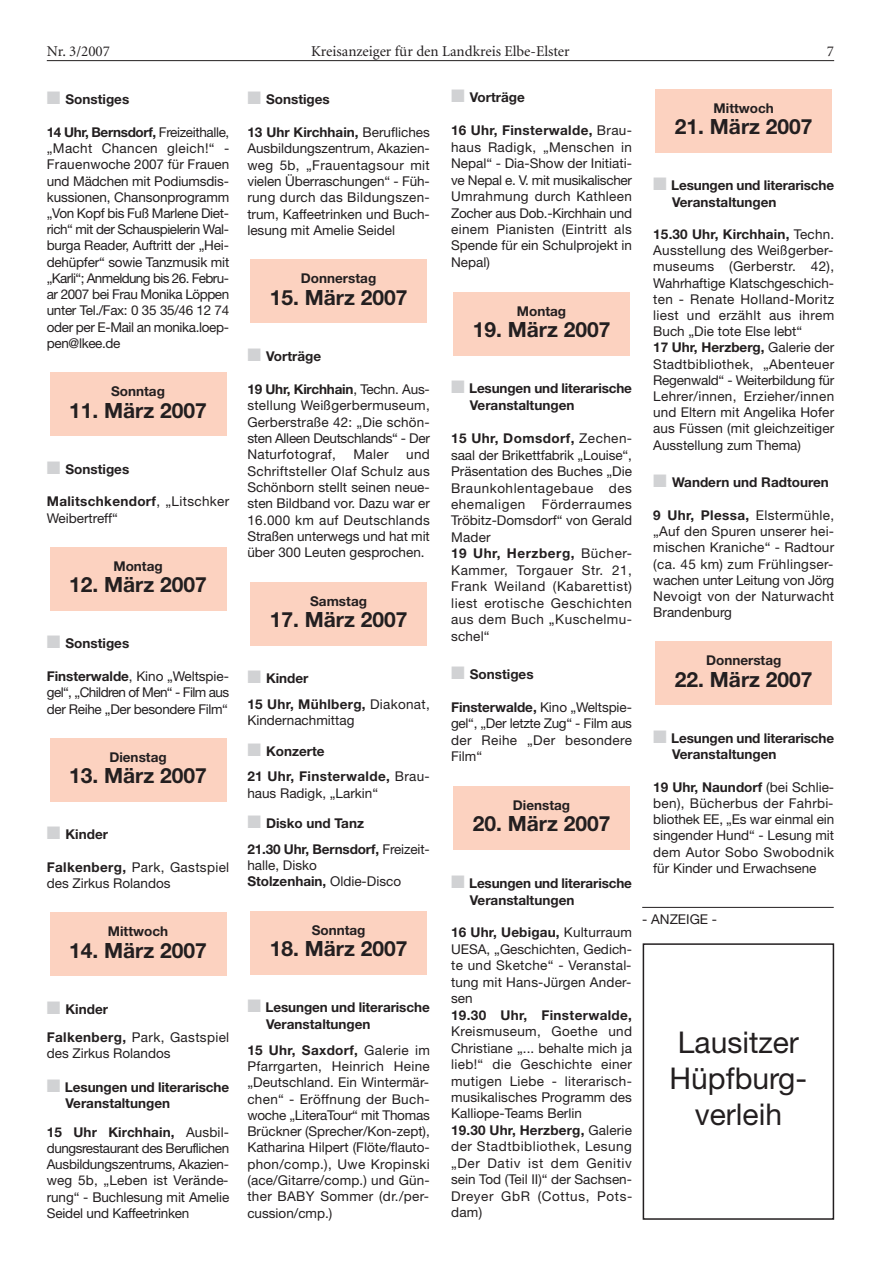
<style>
.page{position:relative;width:881px;height:1263px;background:#fff}
.page>*{position:absolute;margin:0;border:0;box-sizing:border-box;transform-origin:0 0}
.t1{font:30px/36px "Helvetica Neue LT";color:#231f20;text-align:center}
.t2{font:700 21px "Helvetica Neue LT";color:#231f20}
.t3{font:15px "Minion";color:#231f20}
.t4{font:13.5px/16.2px "Helvetica Neue LT";letter-spacing:.005em;color:#231f20;text-align:justify}
.t5{font:700 13.5px/16.6px "Helvetica Neue LT";color:#231f20}
.t6{font:13.5px/16.5px "Helvetica Neue LT";letter-spacing:.04em;color:#231f20}
.t7{font:13.5px/16.5px "Helvetica Neue LT";letter-spacing:.025em;color:#231f20}
.t8{font:700 13.5px/25.5px "Helvetica Neue LT";letter-spacing:.025em;color:#231f20}
.t9{font:700 13.5px/25.5px "Helvetica Neue LT";letter-spacing:.02em;color:#231f20}
.s1{color:#d1d2d4}
.s2{font-weight:700}
.s3{font-weight:400}
</style>
<div class="page">
<div style="left:250px;top:911px;width:177px;height:63px;background:#fcd2c0"></div>
<div style="left:250px;top:582px;width:177px;height:64px;background:#fcd2c0"></div>
<div style="left:250px;top:260px;width:177px;height:63px;background:#fcd2c0"></div>
<div style="left:50px;top:912px;width:176px;height:64px;background:#fcd2c0"></div>
<div style="left:50px;top:738px;width:176px;height:64px;background:#fcd2c0"></div>
<div style="left:50px;top:547px;width:176px;height:64px;background:#fcd2c0"></div>
<div style="left:50px;top:372px;width:176px;height:64px;background:#fcd2c0"></div>
<hr style="left:47px;top:60px;width:786px;height:1px;background:#231f20">
<div style="left:453px;top:786px;width:176px;height:64px;background:#fcd2c0"></div>
<div style="left:453px;top:292px;width:176px;height:63px;background:#fcd2c0"></div>
<div style="left:642px;top:943px;width:191px;height:277px;border:2px solid #231f20"></div>
<hr style="left:642px;top:907px;width:191px;height:1px;background:#231f20">
<div style="left:655px;top:641px;width:176px;height:64px;background:#fcd2c0"></div>
<div style="left:655px;top:89px;width:176px;height:64px;background:#fcd2c0"></div>
<p class="t3" style="left:47px;top:46px;width:65px">Nr. 3/2007</p>
<p class="t3" style="left:311px;top:45px;width:260px">Kreisanzeiger für den Landkreis Elbe-Elster</p>
<p class="t3" style="left:826px;top:46px;width:9px">7</p>
<p class="t5" style="left:451px;top:90px;width:75px"><span class="s1">■</span> Vorträge</p>
<p class="t4" style="left:451px;top:124px;width:182px"><span class="s2">16 Uhr, Finsterwalde,</span> Brau&shy;haus Radigk, „Menschen in Nepal“ - Dia-Show der Initiati&shy;ve Nepal e. V. mit musikalischer Umrahmung durch Kathleen Zocher aus Dob.-Kirchhain und einem Pianisten (Eintritt als Spende für ein Schulprojekt in Nepal)</p>
<p class="t5" style="left:47px;top:92px;width:84px"><span class="s1">■</span> Sonstiges</p>
<p class="t4" style="left:47px;top:125px;width:184px"><span class="s2">14 Uhr, Bernsdorf,</span> Freizeithalle, „Macht Chancen gleich!“ - Frauenwoche 2007 für Frauen und Mädchen mit Podiumsdis&shy;kussionen, Chansonprogramm „Von Kopf bis Fuß Marlene Diet&shy;rich“ mit der Schauspielerin Wal&shy;burga Reader, Auftritt der „Hei&shy;dehüpfer“ sowie Tanzmusik mit „Karli“; Anmeldung bis 26. Febru&shy;ar 2007 bei Frau Monika Löppen unter Tel./Fax: 0 35 35/46 12 74 oder per E-Mail an monika.loep&shy;pen@lkee.de</p>
<p class="t5" style="left:247px;top:92px;width:84px"><span class="s1">■</span> Sonstiges</p>
<p class="t4" style="left:247px;top:125px;width:184px"><span class="s2">13 Uhr Kirchhain,</span> Berufliches Ausbildungszentrum, Akazien&shy;weg 5b, „Frauentagsour mit vielen Überraschungen“ - Füh&shy;rung durch das Bildungszen&shy;trum, Kaffeetrinken und Buch&shy;lesung mit Amelie Seidel</p>
<p class="t5" style="left:713px;top:101px;width:62px">Mittwoch</p>
<h2 class="t2" style="left:674px;top:119px;width:139px">21. März 2007</h2>
<p class="t5" style="left:671px;top:178px;width:164px;text-indent:-19px"><span class="s1">■</span> Lesungen und literarische<br>Veranstaltungen</p>
<p class="t4" style="left:653px;top:227px;width:182px;text-align:left"><span class="s2">15.30 Uhr, Kirchhain,</span> Techn.<br>Ausstellung des Weißgerber&shy;museums (Gerberstr. 42),<br>Wahrhaftige Klatschgeschich&shy;ten - Renate Holland-Moritz liest und erzählt aus ihrem<br>Buch „Die tote Else lebt“<br><span class="s2">17 Uhr, Herzberg,</span> Galerie der<br>Stadtbibliothek, „Abenteuer<br>Regenwald“ - Weiterbildung für<br>Lehrer/innen, Erzieher/innen und Eltern mit Angelika Hofer aus Füssen (mit gleichzeitiger<br>Ausstellung zum Thema)</p>
<p class="t5" style="left:653px;top:475px;width:177px"><span class="s1">■</span> Wandern und Radtouren</p>
<p class="t4" style="left:653px;top:508px;width:182px"><span class="s2">9 Uhr, Plessa,</span> Elstermühle, „Auf den Spuren unserer hei&shy;mischen Kraniche“ - Radtour (ca. 45 km) zum Frühlingser&shy;wachen unter Leitung von Jörg Nevoigt von der Naturwacht Brandenburg</p>
<p class="t5" style="left:301px;top:271px;width:77px">Donnerstag</p>
<h2 class="t2" style="left:270px;top:290px;width:139px">15. März 2007</h2>
<p class="t5" style="left:516px;top:304px;width:51px">Montag</p>
<h2 class="t2" style="left:472px;top:322px;width:139px">19. März 2007</h2>
<p class="t5" style="left:247px;top:349px;width:75px"><span class="s1">■</span> Vorträge</p>
<p class="t4" style="left:247px;top:382px;width:184px"><span class="s2">19 Uhr, Kirchhain</span>, Techn. Aus&shy;stellung Weißgerbermuseum, Gerberstraße 42: „Die schön&shy;sten Alleen Deutschlands“ - Der Naturfotograf,</p>
<p class="t5" style="left:469px;top:381px;width:164px;text-indent:-19px"><span class="s1">■</span> Lesungen und literarische<br>Veranstaltungen</p>
<p class="t6" style="left:451px;top:431px;width:182px"><span class="s2">15 Uhr, Domsdorf,</span> Zechen&shy;saal der Brikettfabrik „Louise“,<br>Präsentation des Buches „Die<br>Braunkohlentagebaue des ehemaligen Förderraumes<br>Tröbitz-Domsdorf“ von Gerald<br>Mader<br><span class="s2">19 Uhr, Herzberg,</span> Bücher-<br>Kammer, Torgauer Str. 21,<br>Frank Weiland (Kabarettist) liest erotische Geschichten aus dem Buch „Kuschelmu&shy;schel“</p>
<p class="t5" style="left:451px;top:667px;width:84px"><span class="s1">■</span> Sonstiges</p>
<p class="t4" style="left:451px;top:700px;width:182px"><span class="s2">Finsterwalde,</span> Kino „Weltspie&shy;gel“, „Der letzte Zug“ - Film aus der Reihe „Der besondere Film“</p>
<p class="t5" style="left:111px;top:384px;width:55px">Sonntag</p>
<h2 class="t2" style="left:69px;top:403px;width:139px">11. März 2007</h2>
<p class="t4" style="left:247px;top:448px;width:184px;text-indent:159px">und Schriftsteller Olaf Schulz aus Schönborn stellt seinen neue&shy;sten Bildband vor. Dazu war er 16.000 km auf Deutschlands Straßen unterwegs und hat mit über 300 Leuten gesprochen.</p>
<p class="t4" style="left:353px;top:448px;width:37px">Maler</p>
<p class="t5" style="left:47px;top:462px;width:84px"><span class="s1">■</span> Sonstiges</p>
<p class="t4" style="left:47px;top:495px;width:184px"><span class="s2">Malitschkendorf</span>, „Litschker<br>Weibertreff“</p>
<p class="t5" style="left:113px;top:559px;width:51px">Montag</p>
<h2 class="t2" style="left:69px;top:577px;width:139px">12. März 2007</h2>
<p class="t5" style="left:310px;top:594px;width:58px">Samstag</p>
<h2 class="t2" style="left:270px;top:612px;width:139px">17. März 2007</h2>
<p class="t5" style="left:47px;top:636px;width:84px"><span class="s1">■</span> Sonstiges</p>
<p class="t4" style="left:47px;top:669px;width:184px"><span class="s2">Finsterwalde</span>, Kino „Weltspie&shy;gel“, „Children of Men“ - Film aus der Reihe „Der besondere Film“</p>
<p class="t5" style="left:705px;top:653px;width:77px">Donnerstag</p>
<h2 class="t2" style="left:674px;top:672px;width:139px">22. März 2007</h2>
<p class="t9" style="left:247px;top:667px;width:184px"><span class="s1">■</span> Kinder<br>15 Uhr, Mühlberg, <span class="s3">Diakonat,</span></p>
<p class="t4" style="left:247px;top:714px;width:108px">Kindernachmittag</p>
<p class="t8" style="left:247px;top:739px;width:184px"><span class="s1">■</span> Konzerte<br>21 Uhr, Finsterwalde, <span class="s3">Brau-</span></p>
<p class="t4" style="left:247px;top:786px;width:132px">haus Radigk, „Larkin“</p>
<p class="t5" style="left:247px;top:812px;width:184px;line-height:25.5px"><span class="s1">■</span> Disko und Tanz<br>21.30 Uhr, Bernsdorf, <span class="s3">Freizeit-</span></p>
<p class="t4" style="left:247px;top:858px;width:155px">halle, Disko<br><span class="s2">Stolzenhain,</span> Oldie-Disco</p>
<p class="t5" style="left:671px;top:731px;width:164px;text-indent:-19px"><span class="s1">■</span> Lesungen und literarische<br>Veranstaltungen</p>
<p class="t4" style="left:653px;top:780px;width:182px"><span class="s2">19 Uhr, Naundorf</span> (bei Schlie&shy;ben), Bücherbus der Fahrbi&shy;bliothek EE, „Es war einmal ein singender Hund“ - Lesung mit dem Autor Sobo Swobodnik für Kinder und Erwachsene</p>
<p class="t5" style="left:109px;top:750px;width:59px">Dienstag</p>
<h2 class="t2" style="left:69px;top:768px;width:139px">13. März 2007</h2>
<p class="t5" style="left:512px;top:798px;width:59px">Dienstag</p>
<h2 class="t2" style="left:472px;top:816px;width:139px">20. März 2007</h2>
<p class="t5" style="left:47px;top:827px;width:63px"><span class="s1">■</span> Kinder</p>
<p class="t4" style="left:47px;top:860px;width:184px"><span class="s2">Falkenberg,</span> Park, Gastspiel des Zirkus Rolandos</p>
<p class="t5" style="left:469px;top:876px;width:164px;text-indent:-19px"><span class="s1">■</span> Lesungen und literarische<br>Veranstaltungen</p>
<p class="t4" style="left:451px;top:926px;width:182px"><span class="s2">16 Uhr, Uebigau,</span> Kulturraum UESA, „Geschichten, Gedich&shy;te und Sketche“ - Veranstal&shy;tung mit Hans-Jürgen Ander&shy;sen</p>
<p class="t8" style="left:451px;top:1003px;width:182px">19.30 Uhr, Finsterwalde,</p>
<p class="t7" style="left:451px;top:1024px;width:182px">Kreismuseum, Goethe und<br>Christiane „... behalte mich ja lieb!“ die Geschichte einer mutigen Liebe - literarisch&shy;musikalisches Programm des<br>Kalliope-Teams Berlin<br><span class="s2">19.30 Uhr, Herzberg,</span> Galerie der Stadtbibliothek, Lesung „Der Dativ ist dem Genitiv sein Tod (Teil II)“ der Sachsen-<br>Dreyer GbR (Cottus, Pots&shy;dam)</p>
<p class="t4" style="left:642px;top:913px;width:76px">- ANZEIGE -</p>
<p class="t5" style="left:311px;top:923px;width:55px">Sonntag</p>
<h2 class="t2" style="left:270px;top:941px;width:139px">18. März 2007</h2>
<p class="t5" style="left:108px;top:924px;width:62px">Mittwoch</p>
<h2 class="t2" style="left:69px;top:943px;width:139px">14. März 2007</h2>
<p class="t5" style="left:266px;top:1000px;width:165px;text-indent:-19px"><span class="s1">■</span> Lesungen und literarische<br>Veranstaltungen</p>
<p class="t4" style="left:247px;top:1043px;width:184px"><span class="s2">15 Uhr, Saxdorf,</span> Galerie im Pfarrgarten, Heinrich Heine „Deutschland. Ein Wintermär&shy;chen“ - Eröffnung der Buch&shy;woche „LiteraTour“ mit Thomas Brückner (Sprecher/Kon-zept), Katharina Hilpert (Flöte/flauto&shy;phon/comp.), Uwe Kropinski (ace/Gitarre/comp.) und Gün&shy;ther BABY Sommer (dr./per&shy;cussion/cmp.)</p>
<p class="t5" style="left:47px;top:996px;width:184px;line-height:28.2px"><span class="s1">■</span> Kinder<br>Falkenberg, <span class="s3">Park, Gastspiel</span></p>
<p class="t4" style="left:47px;top:1047px;width:125px">des Zirkus Rolandos</p>
<p class="t5" style="left:65px;top:1080px;width:165px;text-indent:-19px"><span class="s1">■</span> Lesungen und literarische<br>Veranstaltungen</p>
<p class="t4" style="left:47px;top:1125px;width:184px"><span class="s2">15 Uhr Kirchhain,</span> Ausbil&shy;dungsrestaurant des Beruflichen Ausbildungszentrums, Akazien&shy;weg 5b, „Leben ist Verände&shy;rung“ - Buchlesung mit Amelie Seidel und Kaffeetrinken</p>
<h1 class="t1" style="left:669px;top:1027px;width:139px">Lausitzer<br>Hüpfburg&shy;verleih</h1>
</div>
